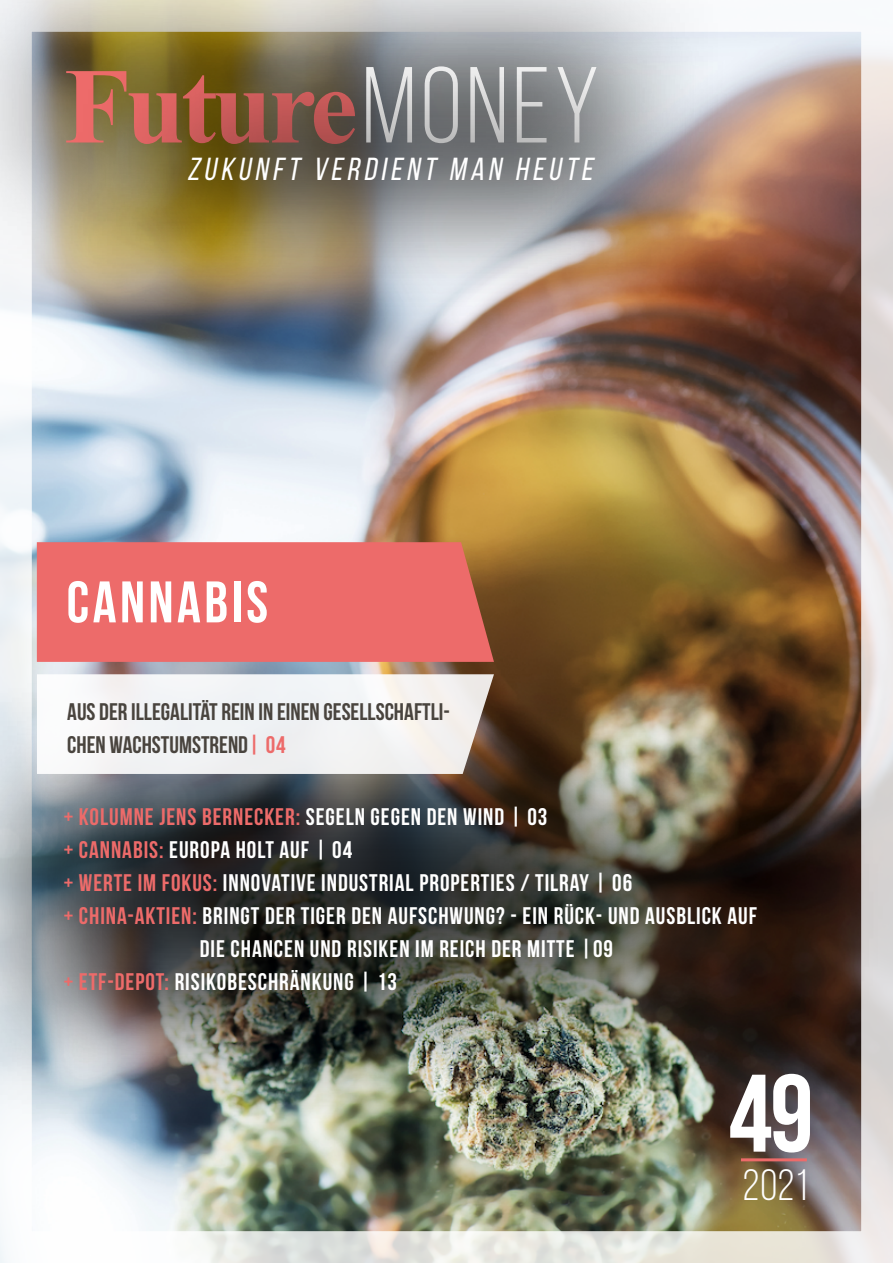
<style>
.page{position:relative;width:893px;height:1263px;background:#fff}
.page>*{position:absolute;margin:0;border:0;box-sizing:border-box;transform-origin:0 0}
.t1{font:700 109.95px "Bebas Neue";color:#fff}
.t2{font:700 107.85px "Times New Roman";letter-spacing:-.04em;color:#ed6b6a}
.t3{font:700 58.5px "Bebas Neue";letter-spacing:.06em;color:#fff}
.t4{font:43.8px "Bebas Neue";color:#fff}
.t5{font:italic 31.8px "Bebas Neue";color:#fff}
.t6{font:700 24px "Bebas Neue";letter-spacing:.04em;color:#fff}
.t7{font:700 24px/33px "Bebas Neue";color:#49443e}
.t8{font:700 24px "Bebas Neue";letter-spacing:.04em;color:#ed6b6a}
.s1{font-family:"Bebas Neue";font-weight:400;color:#fff}
.s2{color:#ed6b6a}
.s3{color:#fff}
</style>
<div class="page">
<img style="left:33px;top:33px;width:827px;height:1197px">
<div style="left:0;top:0;width:893px;height:1263px;border:32px solid #fff"></div>
<div style="left:0;top:0;width:728px;height:282px;background:#000;opacity:.6"></div>
<div style="left:71px;top:18px;width:671px;height:301px;background:#000;opacity:.6"></div>
<div style="left:0;top:668px;width:889px;height:462px;background:#000;opacity:.8"></div>
<hr style="left:741px;top:1158px;width:66px;height:3px;background:#ed6b6a">
<svg style="left:37px;top:674px;width:457px;height:100px;fill:#f2f3f5"></svg>
<div style="left:37px;top:542px;width:457px;height:120px;background:#ed6b6a"></div>
<h2 class="t2" style="left:64px;top:32px;width:537px">Future<span class="s1">MONEY</span></h2>
<h3 class="t5" style="left:187px;top:152px;width:413px">ZUKUNFT VERDIENT MAN HEUTE</h3>
<h3 class="t3" style="left:67px;top:570px;width:203px">CANNABIS</h3>
<p class="t7" style="left:67px;top:695px;width:384px">AUS DER ILLEGALITÄT REIN IN EINEN GESELLSCHAFTLI-<br>CHEN WACHSTUMSTREND<span class="s2">| 04</span></p>
<p class="t8" style="left:64px;top:804px;width:485px">+ KOLUMNE JENS BERNECKER: <span class="s3">SEGELN GEGEN DEN WIND | 03</span></p>
<p class="t6" style="left:64px;top:837px;width:290px"><span class="s2">+ CANNABIS:</span> EUROPA HOLT AUF | 04</p>
<p class="t6" style="left:64px;top:870px;width:570px"><span class="s2">+ WERTE IM FOKUS:</span> INNOVATIVE INDUSTRIAL PROPERTIES / TILRAY | 06</p>
<p class="t6" style="left:64px;top:903px;width:695px"><span class="s2">+ CHINA-AKTIEN:</span> BRINGT DER TIGER DEN AUFSCHWUNG? - EIN RÜCK- UND AUSBLICK AUF</p>
<p class="t6" style="left:200px;top:936px;width:415px">DIE CHANCEN UND RISIKEN IM REICH DER MITTE |09</p>
<p class="t6" style="left:64px;top:969px;width:335px"><span class="s2">+ ETF-DEPOT:</span> RISIKOBESCHRÄNKUNG | 13</p>
<h1 class="t1" style="left:729px;top:1053px;width:86px">49</h1>
<h3 class="t4" style="left:743px;top:1162px;width:66px">2021</h3>
</div>
